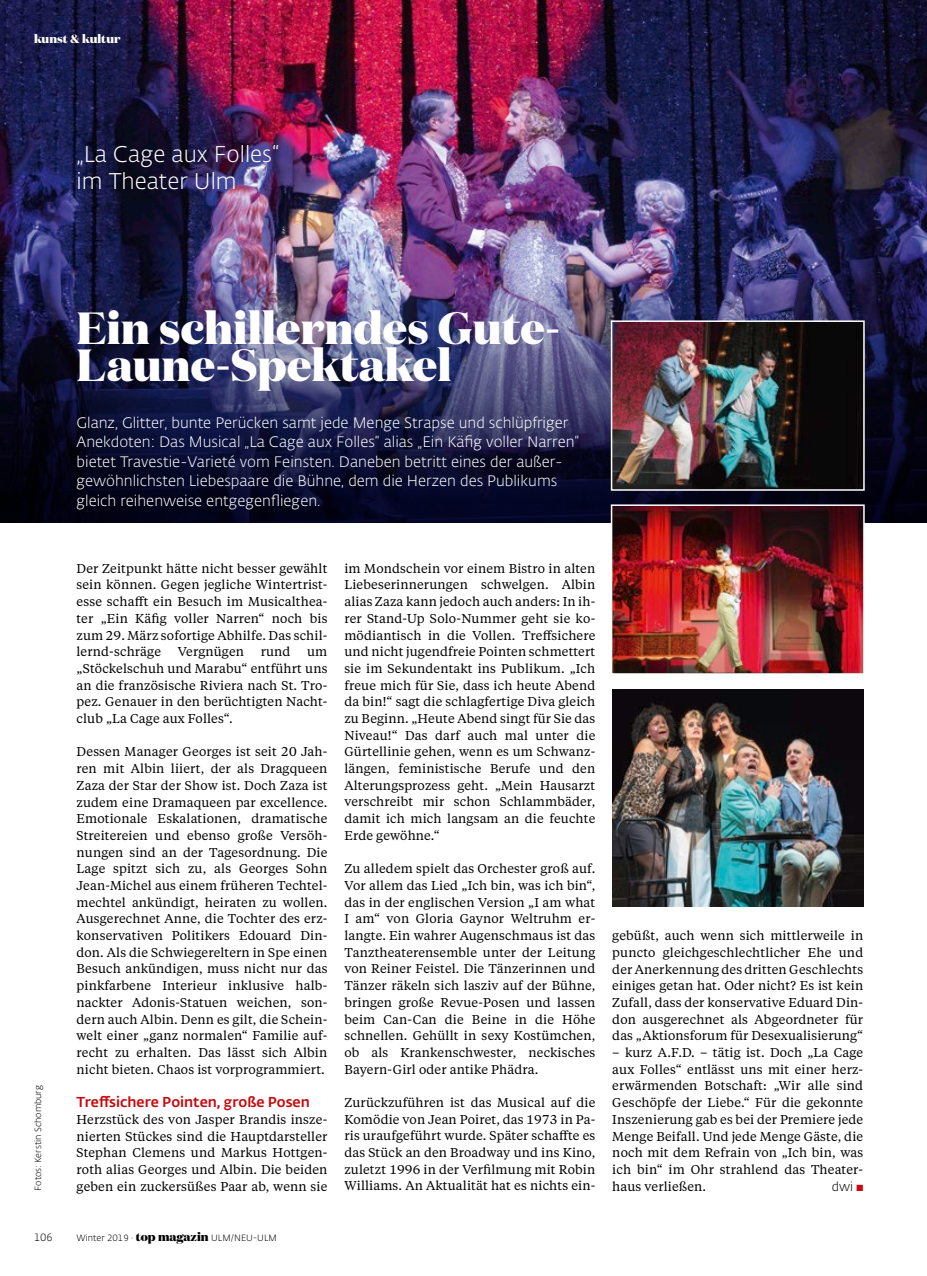
<style>
.page{position:relative;width:927px;height:1276px;background:#fff}
.page>*{position:absolute;margin:0;border:0;box-sizing:border-box;transform-origin:0 0}
.t1{font:800 45px/37.5px "Domaine Display";color:#fff}
.t2{font:300 22.5px/27px "Fedra Sans Alt Std";color:#fff}
.t3{font:300 15px/19.5px "Fedra Sans Alt Std";color:#fff}
.t4{font:500 14.25px "Fedra Sans Alt Std";color:#c8090e}
.t5{font:12.75px/16.6px "Tiempos Text";letter-spacing:.01em;color:#000;text-align:justify}
.t6{font:300 12.75px "Fedra Sans Alt Std";color:#000}
.t7{font:800 12px "Domaine Display";color:#fff}
.t8{font:300 10.5px "Fedra Sans Alt Std";color:#000}
.t9{font:300 9px "Fedra Sans Alt Std";color:#000}
.s1{font-family:"Domaine Display";font-weight:800;font-size:12px}
.s2{color:#c8090e}
</style>
<div class="page">
<img style="left:0;top:0;width:927px;height:261px">
<img style="left:0;top:261px;width:927px;height:261px">
<img style="left:610px;top:320px;width:255px;height:171px">
<img style="left:610px;top:504px;width:255px;height:170px">
<img style="left:612px;top:689px;width:251px;height:217px">
<p class="t7" style="left:34px;top:31px;width:88px">kunst &amp; kultur</p>
<h2 class="t2" style="left:77px;top:141px;width:204px">„La Cage aux Folles“ im Theater Ulm</h2>
<h1 class="t1" style="left:77px;top:308px;width:485px">Ein schillerndes Gute-<br>Laune-Spektakel</h1>
<p class="t3" style="left:77px;top:413px;width:504px">Glanz, Glitter, bunte Perücken samt jede Menge Strapse und schlüpfriger Anekdoten: Das Musical „La Cage aux Folles“ alias „Ein Käfig voller Narren“ bietet Travestie-Varieté vom Feinsten. Daneben betritt eines der außer&shy;gewöhnlichsten Liebespaare die Bühne, dem die Herzen des Publikums gleich reihenweise entgegenfliegen.</p>
<p class="t9" style="left:32px;top:1190px;width:107px;rotate:-90deg">Fotos: Kerstin Schomburg</p>
<p class="t5" style="left:77px;top:559px;width:252px">Der Zeitpunkt hätte nicht besser gewählt sein können. Gegen jegliche Wintertrist&shy;esse schafft ein Besuch im Musicalthea&shy;ter „Ein Käfig voller Narren“ noch bis zum 29. März sofortige Abhilfe. Das schil&shy;lernd-schräge</p>
<p class="t5" style="left:178px;top:643px;width:68px">Vergnügen</p>
<p class="t5" style="left:261px;top:643px;width:31px">rund</p>
<p class="t5" style="left:77px;top:643px;width:252px;text-indent:231px">um „Stöckelschuh und Marabu“ entführt uns an die französische Riviera nach St. Tro&shy;pez. Genauer in den berüchtigten Nacht&shy;club „La Cage aux Folles“.</p>
<p class="t5" style="left:77px;top:743px;width:252px">Dessen Manager Georges ist seit 20 Jah&shy;ren mit Albin liiert, der als Dragqueen Zaza der Star der Show ist. Doch Zaza ist zudem eine Dramaqueen par excellence.<br>Emotionale Eskalationen, dramatische Streitereien und ebenso große Versöh&shy;nungen sind an der Tagesordnung. Die Lage spitzt sich zu, als Georges Sohn Jean-Michel aus einem früheren Techtel&shy;mechtel ankündigt, heiraten zu wollen.<br>Ausgerechnet Anne, die Tochter des erz&shy;konservativen Politikers Edouard Din&shy;don. Als die Schwiegereltern in Spe einen Besuch ankündigen, muss nicht nur das pinkfarbene Interieur inklusive halb&shy;nackter Adonis-Statuen weichen, son&shy;dern auch Albin. Denn es gilt, die Schein&shy;welt einer „ganz normalen“ Familie auf&shy;recht zu erhalten. Das lässt sich Albin nicht bieten. Chaos ist vorprogrammiert.</p>
<p class="t4" style="left:77px;top:1093px;width:235px">Treffsichere Pointen, große Posen</p>
<p class="t5" style="left:77px;top:1110px;width:252px">Herzstück des von Jasper Brandis insze&shy;nierten Stückes sind die Hauptdarsteller Stephan Clemens und Markus Hottgen&shy;roth alias Georges und Albin. Die beiden geben ein zuckersüßes Paar ab, wenn sie</p>
<p class="t8" style="left:34px;top:1230px;width:20px">106</p>
<p class="t9" style="left:77px;top:1232px;width:202px">Winter 2019 · <span class="s1">top magazin</span> ULM/NEU-ULM</p>
<p class="t5" style="left:344px;top:559px;width:252px">im Mondschein vor einem Bistro in alten Liebeserinnerungen schwelgen. Albin alias Zaza kann jedoch auch anders: In ih&shy;rer Stand-Up Solo-Nummer geht sie ko&shy;mödiantisch in die Vollen. Treffsichere und nicht jugendfreie Pointen schmettert sie im Sekundentakt ins Publikum. „Ich freue mich für Sie, dass ich heute Abend da bin!“ sagt die schlagfertige Diva gleich zu Beginn. „Heute Abend singt für Sie das Niveau!“ Das darf auch mal unter die Gürtellinie gehen, wenn es um Schwanz&shy;längen, feministische Berufe und den Alterungsprozess geht. „Mein Hausarzt verschreibt mir schon Schlammbäder, damit ich mich langsam an die feuchte Erde gewöhne.“</p>
<p class="t5" style="left:344px;top:860px;width:252px">Zu alledem spielt das Orchester groß auf.<br>Vor allem das Lied „Ich bin, was ich bin“, das in der englischen Version „I am what I am“ von Gloria Gaynor Weltruhm er&shy;langte. Ein wahrer Augenschmaus ist das Tanztheaterensemble unter der Leitung von Reiner Feistel. Die Tänzerinnen und Tänzer räkeln sich lasziv auf der Bühne, bringen große Revue-Posen und lassen beim Can-Can die Beine in die Höhe schnellen. Gehüllt in sexy Kostümchen, ob als Krankenschwester, neckisches Bayern-Girl oder antike Phädra.</p>
<p class="t5" style="left:344px;top:1093px;width:252px">Zurückzuführen ist das Musical auf die Komödie von Jean Poiret, das 1973 in Pa&shy;ris uraufgeführt wurde. Später schaffte es das Stück an den Broadway und ins Kino, zuletzt 1996 in der Verfilmung mit Robin Williams. An Aktualität hat es nichts ein-</p>
<p class="t5" style="left:612px;top:926px;width:252px">gebüßt, auch wenn sich mittlerweile in puncto gleichgeschlechtlicher Ehe und der Anerkennung des dritten Geschlechts einiges getan hat. Oder nicht? Es ist kein Zufall, dass der konservative Eduard Din&shy;don ausgerechnet als Abgeordneter für das „Aktionsforum für Desexualisierung“</p>
<p class="t5" style="left:612px;top:1043px;width:252px">– kurz A.F.D. – tätig ist. Doch „La Cage aux Folles“ entlässt uns mit einer herz&shy;erwärmenden Botschaft: „Wir alle sind Geschöpfe der Liebe.“ Für die gekonnte Inszenierung gab es bei der Premiere jede Menge Beifall. Und jede Menge Gäste, die noch mit dem Refrain von „Ich bin, was ich bin“ im Ohr strahlend das Theater&shy;haus verließen.</p>
<p class="t6" style="left:832px;top:1178px;width:33px">dwi <span class="s2">■</span></p>
</div>
